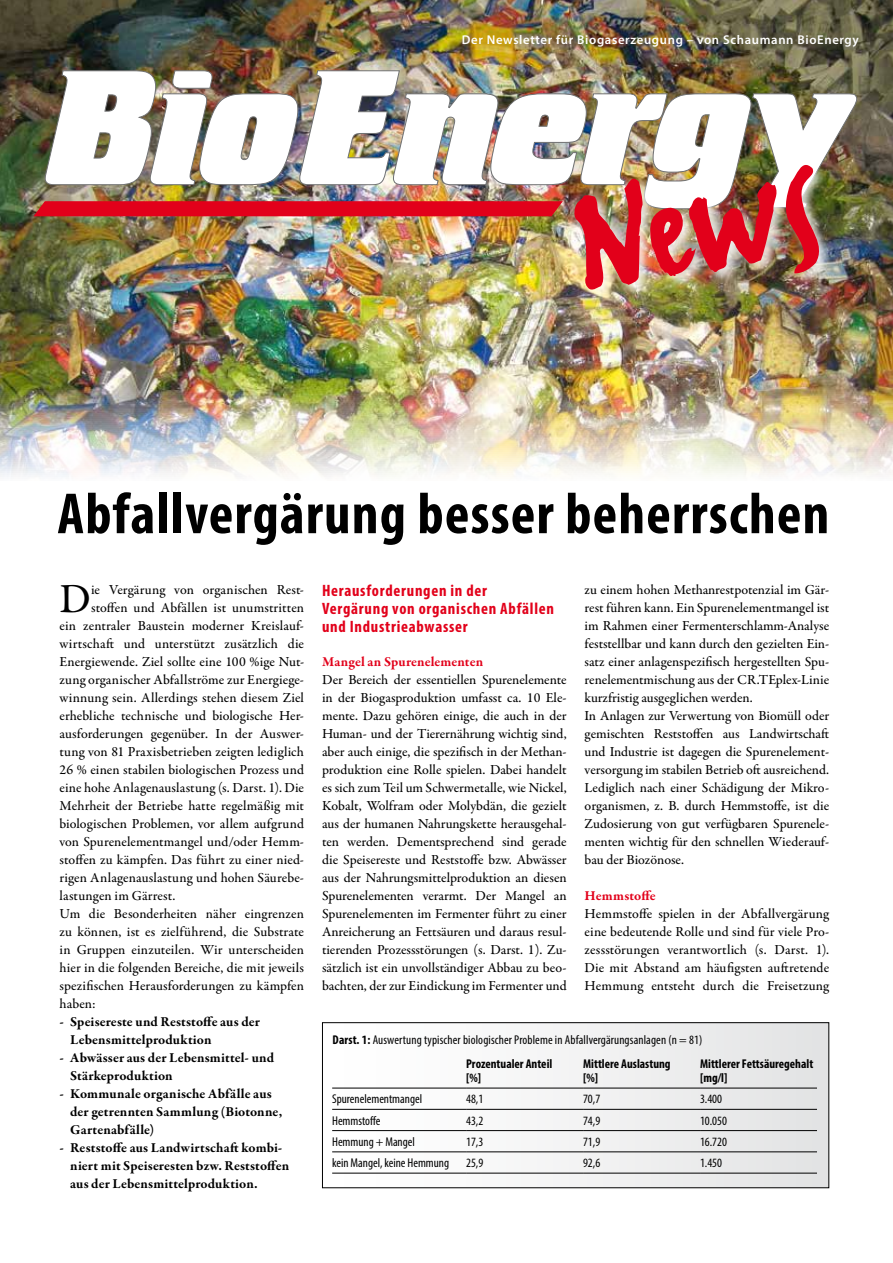
<style>
.page{position:relative;width:893px;height:1263px;background:#fff}
.page>*{position:absolute;margin:0;border:0;box-sizing:border-box;transform-origin:0 0}
.t1{font:700 condensed 58.5px "Myriad Pro";letter-spacing:.02em;color:#000}
.t2{font:500 41.7px "Garamond Premr Pro";color:#000}
.t3{font:700 condensed 16.5px/18px "Myriad Pro";letter-spacing:.045em;color:#e2001a}
.t4{font:500 13.8px/18px "Garamond Premr Pro";color:#000;text-align:justify}
.t5{font:700 13.8px/18px "Garamond Premr Pro";letter-spacing:.01em;color:#000}
.t6{font:700 13.8px "Garamond Premr Pro";letter-spacing:.005em;color:#e2001a}
.t7{font:condensed 12.75px/23.5px "Myriad Pro";color:#000}
.t8{font:700 condensed 12.75px/14.2px "Myriad Pro";color:#000}
.t9{font:600 12.75px "Myriad Pro";letter-spacing:.05em;color:#fff}
.s1{font-weight:700}
</style>
<div class="page">
<img style="left:0;top:0;width:893px;height:477px">
<img style="left:32px;top:200px;width:532px;height:17px">
<img style="left:44px;top:70px;width:813px;height:140px">
<div style="left:572px;top:163px;width:261px;height:140px;background:#fff;opacity:.8"></div>
<img style="left:573px;top:157px;width:253px;height:134px">
<div style="left:322px;top:1023px;width:507px;height:165px;background:linear-gradient(to right,#fff,#e2e2e3)"></div>
<div style="left:322px;top:1022px;width:507px;height:166px;border:1px solid #000"></div>
<hr style="left:332px;top:1088px;width:134px;height:1px;background:#000">
<hr style="left:466px;top:1088px;width:117px;height:1px;background:#000">
<hr style="left:583px;top:1088px;width:117px;height:1px;background:#000">
<hr style="left:700px;top:1088px;width:117px;height:1px;background:#000">
<hr style="left:332px;top:1109px;width:134px;height:1px;background:#000">
<hr style="left:466px;top:1109px;width:117px;height:1px;background:#000">
<hr style="left:583px;top:1109px;width:117px;height:1px;background:#000">
<hr style="left:700px;top:1109px;width:117px;height:1px;background:#000">
<hr style="left:332px;top:1130px;width:134px;height:1px;background:#000">
<hr style="left:466px;top:1130px;width:117px;height:1px;background:#000">
<hr style="left:583px;top:1130px;width:117px;height:1px;background:#000">
<hr style="left:700px;top:1130px;width:117px;height:1px;background:#000">
<hr style="left:332px;top:1151px;width:134px;height:1px;background:#000">
<hr style="left:466px;top:1151px;width:117px;height:1px;background:#000">
<hr style="left:583px;top:1151px;width:117px;height:1px;background:#000">
<hr style="left:700px;top:1151px;width:117px;height:1px;background:#000">
<hr style="left:332px;top:1173px;width:134px;height:1px;background:#000">
<hr style="left:466px;top:1173px;width:117px;height:1px;background:#000">
<hr style="left:583px;top:1173px;width:117px;height:1px;background:#000">
<hr style="left:700px;top:1173px;width:117px;height:1px;background:#000">
<p class="t9" style="left:462px;top:31px;width:399px">Der Newsletter für Biogaserzeugung – von Schaumann BioEnergy</p>
<h1 class="t1" style="left:57px;top:477px;width:773px">Abfallvergärung besser beherrschen</h1>
<h2 class="t2" style="left:60px;top:574px;width:33px">D</h2>
<p class="t4" style="left:91px;top:581px;width:214px">ie Vergärung von organischen Rest-</p>
<p class="t4" style="left:91px;top:599px;width:214px">stoffen und Abfällen ist unumstritten</p>
<p class="t4" style="left:60px;top:617px;width:246px">ein zentraler Baustein moderner Kreislauf-</p>
<p class="t4" style="left:60px;top:635px;width:246px">wirtschaft und unterstützt zusätzlich die</p>
<p class="t4" style="left:60px;top:653px;width:246px">Energiewende. Ziel sollte eine 100 %ige Nut-</p>
<p class="t4" style="left:60px;top:671px;width:246px">zung organischer Abfallströme zur Energiege-</p>
<p class="t4" style="left:60px;top:689px;width:246px">winnung sein. Allerdings stehen diesem Ziel</p>
<p class="t4" style="left:60px;top:707px;width:245px">erhebliche technische und biologische Her-</p>
<p class="t4" style="left:60px;top:725px;width:246px">ausforderungen gegenüber. In der Auswer-</p>
<p class="t4" style="left:60px;top:743px;width:246px">tung von 81 Praxisbetrieben zeigten lediglich</p>
<p class="t4" style="left:60px;top:761px;width:246px">26 % einen stabilen biologischen Prozess und</p>
<p class="t4" style="left:60px;top:779px;width:246px">eine hohe Anlagenauslastung (s. Darst. 1). Die</p>
<p class="t4" style="left:60px;top:797px;width:246px">Mehrheit der Betriebe hatte regelmäßig mit</p>
<p class="t4" style="left:60px;top:815px;width:246px">biologischen Problemen, vor allem aufgrund</p>
<p class="t4" style="left:60px;top:833px;width:246px">von Spurenelementmangel und/oder Hemm-</p>
<p class="t4" style="left:60px;top:851px;width:246px">stoffen zu kämpfen. Das führt zu einer nied-</p>
<p class="t4" style="left:60px;top:869px;width:246px">rigen Anlagenauslastung und hohen Säurebe-</p>
<p class="t4" style="left:60px;top:887px;width:118px">lastungen im Gärrest.</p>
<p class="t4" style="left:60px;top:905px;width:246px">Um die Besonderheiten näher eingrenzen</p>
<p class="t4" style="left:60px;top:923px;width:246px">zu können, ist es zielführend, die Substrate</p>
<p class="t4" style="left:60px;top:941px;width:246px">in Gruppen einzuteilen. Wir unterscheiden</p>
<p class="t4" style="left:60px;top:959px;width:246px">hier in die folgenden Bereiche, die mit jeweils</p>
<p class="t4" style="left:60px;top:977px;width:246px">spezifischen Herausforderungen zu kämpfen</p>
<p class="t4" style="left:60px;top:995px;width:38px">haben:</p>
<p class="t5" style="left:70px;top:1013px;width:191px;text-indent:-11px">- Speisereste und Reststoffe aus der<br>Lebensmittelproduktion</p>
<p class="t5" style="left:70px;top:1049px;width:205px;text-indent:-11px">- Abwässer aus der Lebensmittel- und<br>Stärkeproduktion</p>
<p class="t5" style="left:70px;top:1085px;width:214px;text-indent:-11px">- Kommunale organische Abfälle aus der getrennten Sammlung (Biotonne,<br>Gartenabfälle)</p>
<p class="t5" style="left:70px;top:1139px;width:221px;text-indent:-11px">- Reststoffe aus Landwirtschaft kombi&shy;niert mit Speiseresten bzw. Reststoffen aus der Lebensmittelproduktion.</p>
<p class="t3" style="left:322px;top:581px;width:233px">Herausforderungen in der<br>Vergärung von organischen Abfällen und Industrieabwasser</p>
<p class="t6" style="left:322px;top:653px;width:163px">Mangel an Spurenelementen</p>
<p class="t4" style="left:322px;top:671px;width:246px">Der Bereich der essentiellen Spurenelemente in der Biogasproduktion umfasst ca. 10 Ele&shy;mente. Dazu gehören einige, die auch in der Human- und der Tierernährung wichtig sind, aber auch einige, die spezifisch in der Methan&shy;produktion eine Rolle spielen. Dabei handelt es sich zum Teil um Schwermetalle, wie Nickel, Kobalt, Wolfram oder Molybdän, die gezielt aus der humanen Nahrungskette herausgehal&shy;ten werden. Dementsprechend sind gerade die Speisereste und Reststoffe bzw. Abwässer aus der Nahrungsmittelproduktion an diesen Spurenelementen verarmt. Der Mangel an Spurenelementen im Fermenter führt zu einer Anreicherung an Fettsäuren und daraus resul&shy;tierenden Prozessstörungen (s. Darst. 1). Zu&shy;sätzlich ist ein unvollständiger Abbau zu beo&shy;bachten, der zur Eindickung im Fermenter und</p>
<p class="t4" style="left:585px;top:581px;width:246px;text-align:left">zu einem hohen Methanrestpotenzial im Gär&shy;rest führen kann. Ein Spurenelementmangel ist im Rahmen einer Fermenterschlamm-Analyse feststellbar und kann durch den gezielten Ein&shy;satz einer anlagenspezifisch hergestellten Spu&shy;renelementmischung aus der CR.TEplex-Linie kurzfristig ausgeglichen werden.<br>In Anlagen zur Verwertung von Biomüll oder gemischten Reststoffen aus Landwirtschaft und Industrie ist dagegen die Spurenelement&shy;versorgung im stabilen Betrieb oft ausreichend.<br>Lediglich nach einer Schädigung der Mikro&shy;organismen, z. B. durch Hemmstoffe, ist die Zudosierung von gut verfügbaren Spurenele&shy;menten wichtig für den schnellen Wiederauf&shy;bau der Biozönose.</p>
<p class="t6" style="left:585px;top:887px;width:73px">Hemmstoffe</p>
<p class="t4" style="left:585px;top:905px;width:246px">Hemmstoffe spielen in der Abfallvergärung eine bedeutende Rolle und sind für viele Pro&shy;zessstörungen verantwortlich (s. Darst. 1).<br>Die mit Abstand am häufigsten auftretende Hemmung entsteht durch die Freisetzung</p>
<p class="t7" style="left:466px;top:1028px;width:238px;text-indent:-134px"><span class="s1">Darst. 1:</span> Auswertung typischer biologischer Probleme in Abfallvergärungsanlagen (n = 81)<br><span class="s1">Prozentualer Anteil</span></p>
<p class="t8" style="left:466px;top:1070px;width:16px">[%]</p>
<p class="t8" style="left:583px;top:1056px;width:89px">Mittlere Auslastung [%]</p>
<p class="t8" style="left:700px;top:1056px;width:115px">Mittlerer Fettsäuregehalt [mg/l]</p>
<p class="t7" style="left:332px;top:1087px;width:92px">Spurenelementmangel</p>
<p class="t7" style="left:466px;top:1087px;width:19px">48,1</p>
<p class="t7" style="left:583px;top:1087px;width:19px">70,7</p>
<p class="t7" style="left:700px;top:1087px;width:24px">3.400</p>
<p class="t7" style="left:332px;top:1108px;width:50px">Hemmstoffe</p>
<p class="t7" style="left:466px;top:1108px;width:19px">43,2</p>
<p class="t7" style="left:583px;top:1108px;width:19px">74,9</p>
<p class="t7" style="left:700px;top:1108px;width:29px">10.050</p>
<p class="t7" style="left:332px;top:1130px;width:84px">Hemmung + Mangel</p>
<p class="t7" style="left:466px;top:1130px;width:19px">17,3</p>
<p class="t7" style="left:583px;top:1130px;width:19px">71,9</p>
<p class="t7" style="left:700px;top:1130px;width:29px">16.720</p>
<p class="t7" style="left:332px;top:1151px;width:119px">kein Mangel, keine Hemmung</p>
<p class="t7" style="left:466px;top:1151px;width:19px">25,9</p>
<p class="t7" style="left:583px;top:1151px;width:19px">92,6</p>
<p class="t7" style="left:700px;top:1151px;width:24px">1.450</p>
</div>
